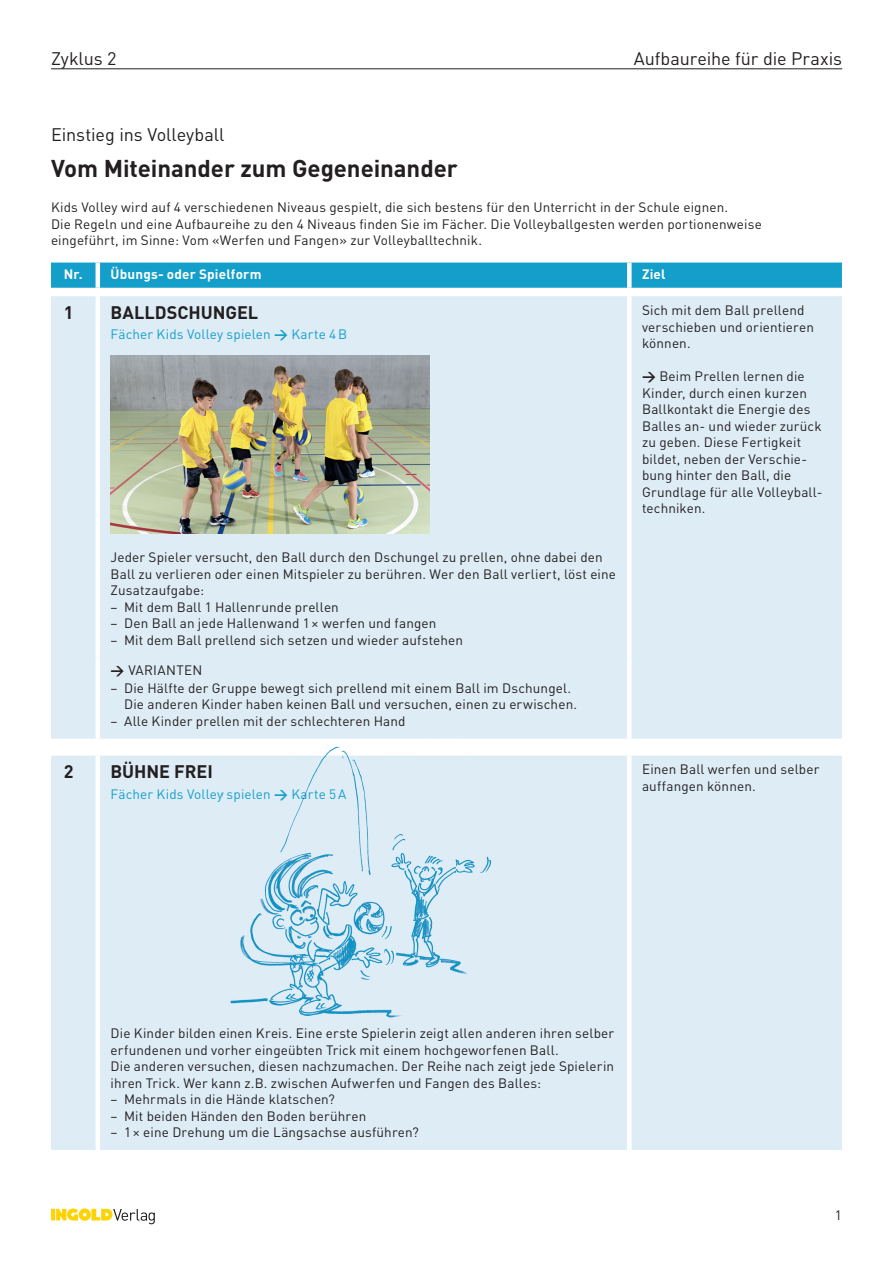
<style>
.page{position:relative;width:893px;height:1263px;background:#fff}
.page>*{position:absolute;margin:0;border:0;box-sizing:border-box;transform-origin:0 0}
.t1{font:700 24px "DINOT";letter-spacing:-.005em;color:#231f20}
.t2{font:18px "DINOT";letter-spacing:-.005em;color:#231f20}
.t3{font:700 18px "DINOT";color:#231f20}
.t4{font:13.5px/16.5px "DINOT";letter-spacing:.01em;color:#231f20}
.t5{font:13.5px "DINOT";letter-spacing:.01em;color:#149fcb}
.t6{font:700 13.5px "DINOT";letter-spacing:.01em;color:#fff}
.s1{font-weight:700}
</style>
<div class="page">
<hr style="left:51px;top:1209px;width:4px;height:11px;background:#fed304">
<svg style="left:56px;top:1208px;width:99px;height:16px"></svg>
<hr style="left:51px;top:69px;width:791px;height:1px;background:#231f20">
<div style="left:51px;top:263px;width:791px;height:25px;background:#149fcb"></div>
<div style="left:51px;top:296px;width:791px;height:854px;background:#deecf6"></div>
<hr style="left:96px;top:263px;width:4px;height:25px;background:#fff">
<div style="left:627px;top:263px;width:5px;height:25px;background:#fff"></div>
<hr style="left:96px;top:296px;width:4px;height:361px;background:#fff">
<div style="left:627px;top:296px;width:5px;height:361px;background:#fff"></div>
<hr style="left:96px;top:657px;width:4px;height:82px;background:#fff">
<div style="left:627px;top:657px;width:5px;height:82px;background:#fff"></div>
<hr style="left:96px;top:756px;width:4px;height:394px;background:#fff">
<div style="left:627px;top:756px;width:5px;height:394px;background:#fff"></div>
<img style="left:111px;top:355px;width:318px;height:179px">
<img style="left:222px;top:742px;width:283px;height:290px">
<h2 class="t2" style="left:51px;top:46px;width:67px">Zyklus 2</h2>
<h2 class="t2" style="left:634px;top:46px;width:210px">Aufbaureihe für die Praxis</h2>
<h2 class="t2" style="left:51px;top:123px;width:175px">Einstieg ins Volleyball</h2>
<h1 class="t1" style="left:51px;top:152px;width:408px">Vom Miteinander zum Gegeneinander</h1>
<p class="t4" style="left:51px;top:199px;width:712px">Kids Volley wird auf 4 verschiedenen Niveaus gespielt, die sich bestens für den Unterricht in der Schule eignen.<br>Die Regeln und eine Aufbaureihe zu den 4 Niveaus finden Sie im Fächer. Die Volleyballgesten werden portionenweise eingeführt, im Sinne: Vom «Werfen und Fangen» zur Volleyballtechnik.</p>
<p class="t6" style="left:64px;top:265px;width:199px">Nr. Übungs- oder Spielform</p>
<p class="t6" style="left:642px;top:265px;width:25px">Ziel</p>
<h2 class="t3" style="left:64px;top:300px;width:11px">1</h2>
<h2 class="t3" style="left:111px;top:300px;width:149px">BALLDSCHUNGEL</h2>
<p class="t5" style="left:111px;top:325px;width:238px">Fächer Kids Volley spielen <span class="s1">→</span> Karte 4B</p>
<p class="t4" style="left:642px;top:301px;width:173px">Sich mit dem Ball prellend verschieben und orientieren können.</p>
<p class="t4" style="left:642px;top:367px;width:182px"><span class="s1">→</span> Beim Prellen lernen die<br>Kinder, durch einen kurzen<br>Ballkontakt die Energie des<br>Balles an- und wieder zurück zu geben. Diese Fertigkeit bildet, neben der Verschie&shy;bung hinter den Ball, die<br>Grundlage für alle Volleyball&shy;techniken.</p>
<p class="t4" style="left:111px;top:549px;width:507px">Jeder Spieler versucht, den Ball durch den Dschungel zu prellen, ohne dabei den<br>Ball zu verlieren oder einen Mitspieler zu berühren. Wer den Ball verliert, löst eine<br>Zusatzaufgabe:</p>
<p class="t4" style="left:111px;top:598px;width:230px">– Mit dem Ball 1 Hallenrunde prellen</p>
<p class="t4" style="left:111px;top:615px;width:327px">– Den Ball an jede Hallenwand 1× werfen und fangen</p>
<p class="t4" style="left:111px;top:631px;width:354px">– Mit dem Ball prellend sich setzen und wieder aufstehen</p>
<p class="t4" style="left:111px;top:661px;width:93px"><span class="s1">→</span> VARIANTEN</p>
<p class="t4" style="left:124px;top:679px;width:454px;text-indent:-14px">– Die Hälfte der Gruppe bewegt sich prellend mit einem Ball im Dschungel.<br>Die anderen Kinder haben keinen Ball und versuchen, einen zu erwischen.</p>
<p class="t4" style="left:111px;top:712px;width:297px">– Alle Kinder prellen mit der schlechteren Hand</p>
<h2 class="t3" style="left:64px;top:759px;width:11px">2</h2>
<h2 class="t3" style="left:111px;top:759px;width:104px">BÜHNE FREI</h2>
<p class="t5" style="left:111px;top:785px;width:237px">Fächer Kids Volley spielen <span class="s1">→</span> Karte 5A</p>
<p class="t4" style="left:642px;top:761px;width:179px">Einen Ball werfen und selber auffangen können.</p>
<p class="t4" style="left:111px;top:1024px;width:505px">Die Kinder bilden einen Kreis. Eine erste Spielerin zeigt allen anderen ihren selber erfundenen und vorher eingeübten Trick mit einem hochgeworfenen Ball.<br>Die anderen versuchen, diesen nachzumachen. Der Reihe nach zeigt jede Spielerin ihren Trick. Wer kann z.B. zwischen Aufwerfen und Fangen des Balles:</p>
<p class="t4" style="left:111px;top:1090px;width:226px">– Mehrmals in die Hände klatschen?</p>
<p class="t4" style="left:111px;top:1107px;width:257px">– Mit beiden Händen den Boden berühren</p>
<p class="t4" style="left:111px;top:1123px;width:310px">– 1× eine Drehung um die Längsachse ausführen?</p>
<p class="t4" style="left:835px;top:1207px;width:9px">1</p>
</div>
